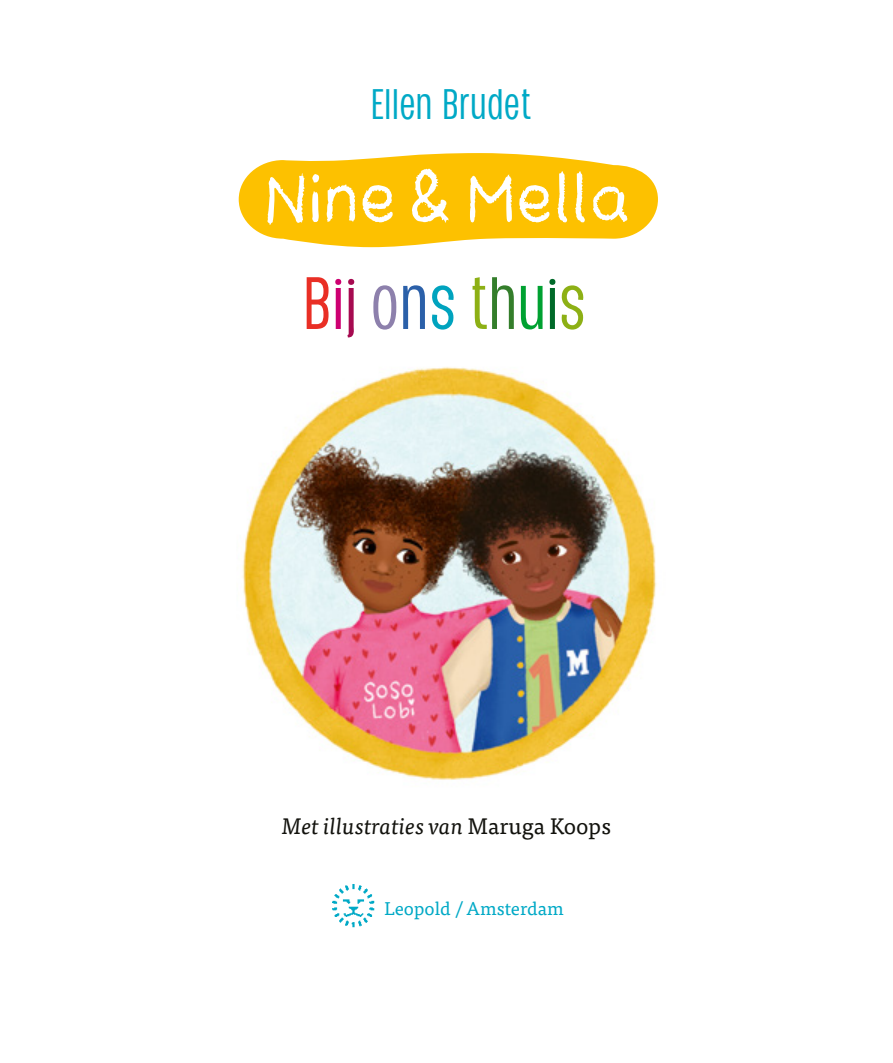
<style>
.page{position:relative;width:893px;height:1063px;background:#fff}
.page>*{position:absolute;margin:0;border:0;box-sizing:border-box;transform-origin:0 0}
.t1{font:96.9px "Teachers Student";letter-spacing:.03em;color:#fff;scale:.93 1}
.t2{font:300 67.35px "Duera PERSONALUSE Condensed";letter-spacing:.07em;color:#8db015}
.t3{font:300 39px "Duera PERSONALUSE Condensed";letter-spacing:.07em;color:#00a9c6}
.platte_tekst_NI{font:italic 22.5px "Tisa Pro";color:#12120d}
.platte_tekst_NI-2{font:18.45px "Tisa Pro";color:#00a9c6}
.s1{color:#e92f25}
.s2{color:#cd0071}
.s3{color:#a60a50}
.s4{color:#8d80ac}
.s5{color:#2b60a9}
.s6{color:#00a3be}
.s7{color:#347e2b}
.s8{color:#00a131}
.s9{color:#006929}
.s10{font-style:normal}
</style>
<div class="page">
<svg style="left:239px;top:153px;width:419px;height:94px;background:#fdca28"></svg>
<img style="left:333px;top:884px;width:42px;height:44px">
<img style="left:242px;top:367px;width:415px;height:413px">
<p class="t3" style="left:373px;top:81px;width:159px">Ellen Brudet</p>
<p class="t1" style="left:265px;top:165px;width:394px">Nine &amp; Mella</p>
<p class="t2" style="left:306px;top:263px;width:280px"><span class="s1">B</span><span class="s2">i</span><span class="s3">j</span> <span class="s4">o</span><span class="s5">n</span><span class="s6">s</span> t<span class="s7">h</span><span class="s8">u</span><span class="s9">i</span>s</p>
<p class="platte_tekst_NI" style="left:282px;top:810px;width:331px">Met illustraties van <span class="s10">Maruga Koops</span></p>
<p class="platte_tekst_NI-2" style="left:385px;top:895px;width:181px">Leopold / Amsterdam</p>
</div>
